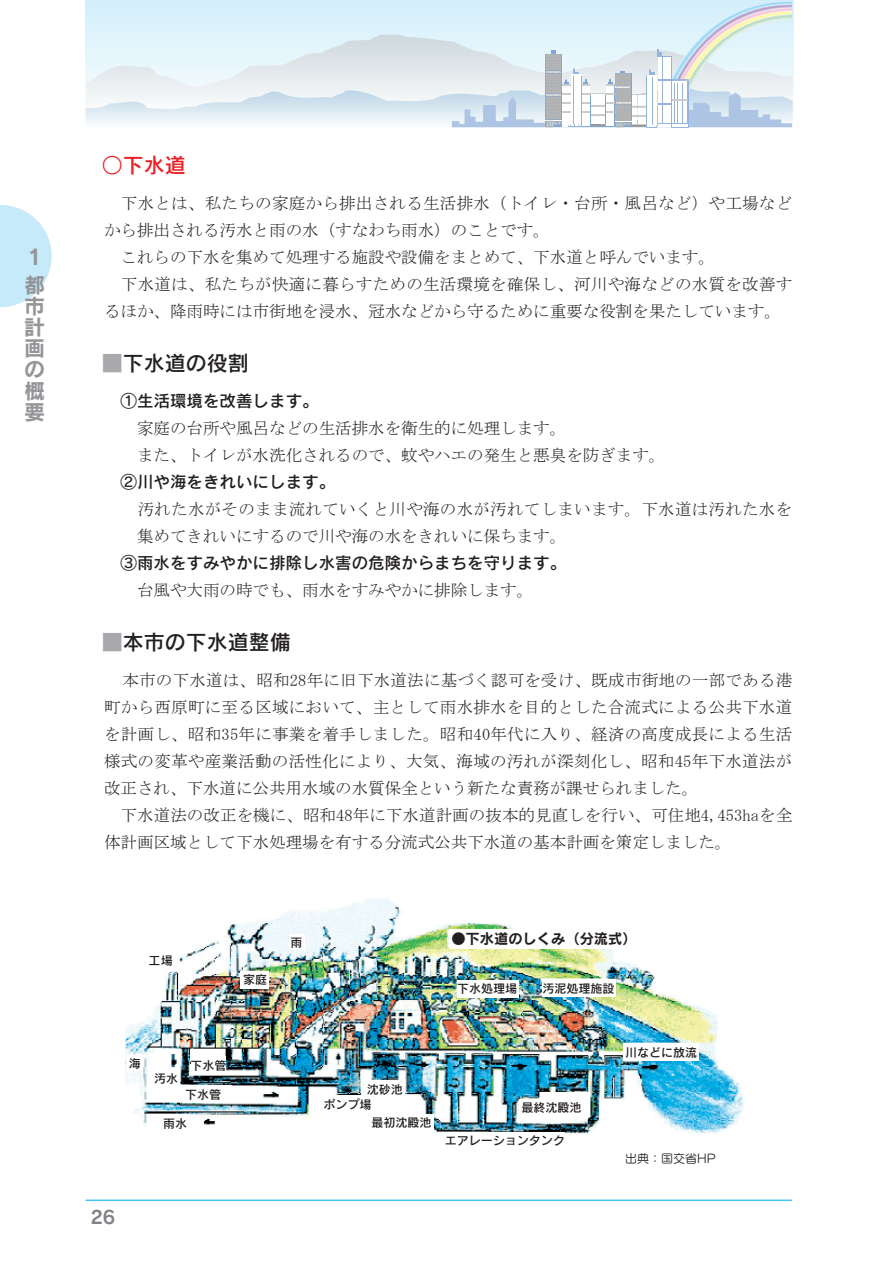
<style>
.page{position:relative;width:896px;height:1265px;background:#fff}
.page>*{position:absolute;margin:0;border:0;box-sizing:border-box;transform-origin:0 0}
.t1{font:21px "Rodin CID DB";color:#231f20}
.t2{font:21px/21px "Rodin CID B";color:#939598}
.t3{font:21px "Rodin CID DB";color:#ee1d23}
.t4{font:18px "Rodin CID B";color:#808285}
.t5{font:16.5px/27px "MS Mincho";color:#231f20}
.t6{font:16.5px "Rodin CID DB";color:#231f20}
.t7{font:14.25px "Rodin CID B";color:#231f20}
.t8{font:12px "Rodin CID DB";color:#231f20}
.t9{font:12px "Seurat CID M";color:#231f20}
.s1{color:#a8a9ad}
</style>
<div class="page">
<div style="left:86px;top:0;width:707px;height:126px;background:#d8f1fb"></div>
<svg style="left:86px;top:35px;width:366px;height:52px"></svg>
<svg style="left:86px;top:87px;width:706px;height:41px;fill:#edf2f5"></svg>
<svg style="left:452px;top:1px;width:340px;height:126px"></svg>
<hr style="left:86px;top:1199px;width:705px;height:2px;background:#40c7f4">
<svg style="left:0;top:205px;width:52px;height:102px"></svg>
<img style="left:126px;top:898px;width:619px;height:236px">
<div style="left:449px;top:929px;width:182px;height:19px;background:#fff"></div>
<div style="left:623px;top:1043px;width:76px;height:17px;background:#fff"></div>
<div style="left:457px;top:980px;width:61px;height:17px;background:#fff"></div>
<div style="left:323px;top:1096px;width:49px;height:17px;background:#fff"></div>
<div style="left:183px;top:1085px;width:48px;height:17px;background:#fff"></div>
<div style="left:191px;top:1056px;width:35px;height:17px;background:#fff"></div>
<div style="left:151px;top:1069px;width:29px;height:17px;background:#fff"></div>
<div style="left:146px;top:951px;width:28px;height:17px;background:#fff"></div>
<div style="left:240px;top:971px;width:29px;height:17px;background:#fff"></div>
<div style="left:160px;top:1114px;width:29px;height:18px;background:#fff"></div>
<div style="left:127px;top:1055px;width:16px;height:15px;background:#fff"></div>
<div style="left:289px;top:934px;width:16px;height:15px;background:#fff"></div>
<div style="left:363px;top:1114px;width:70px;height:17px;background:#fff"></div>
<div style="left:519px;top:1099px;width:70px;height:17px;background:#fff"></div>
<div style="left:364px;top:1080px;width:41px;height:17px;background:#fff"></div>
<div style="left:542px;top:979px;width:73px;height:17px;background:#fff"></div>
<div style="left:444px;top:1132px;width:121px;height:17px;background:#fff"></div>
<p class="t2" style="left:24px;top:241px;width:22px;line-height:28.8px">1都</p>
<p class="t2" style="left:24px;top:295px;width:22px;text-align:justify">市計画の概要</p>
<p class="t3" style="left:102px;top:151px;width:85px">○下水道</p>
<p class="t5" style="left:121px;top:190px;width:673px">下水とは、私たちの家庭から排出される生活排水（トイレ・台所・風呂など）や工場など</p>
<p class="t5" style="left:104px;top:217px;width:447px">から排出される汚水と雨の水（すなわち雨水）のことです。</p>
<p class="t5" style="left:121px;top:244px;width:596px">これらの下水を集めて処理する施設や設備をまとめて、下水道と呼んでいます。</p>
<p class="t5" style="left:121px;top:271px;width:673px">下水道は、私たちが快適に暮らすための生活環境を確保し、河川や海などの水質を改善す</p>
<p class="t5" style="left:104px;top:298px;width:678px">るほか、降雨時には市街地を浸水、冠水などから守るために重要な役割を果たしています。</p>
<p class="t1" style="left:102px;top:349px;width:149px"><span class="s1">■</span>下水道の役割</p>
<p class="t6" style="left:121px;top:390px;width:200px">①生活環境を改善します。</p>
<p class="t5" style="left:137px;top:415px;width:530px">家庭の台所や風呂などの生活排水を衛生的に処理します。<br>また、トイレが水洗化されるので、蚊やハエの発生と悪臭を防ぎます。</p>
<p class="t6" style="left:121px;top:471px;width:216px">②川や海をきれいにします。</p>
<p class="t5" style="left:137px;top:496px;width:656px">汚れた水がそのまま流れていくと川や海の水が汚れてしまいます。下水道は汚れた水を集めてきれいにするので川や海の水をきれいに保ちます。</p>
<p class="t6" style="left:121px;top:552px;width:447px">③雨水をすみやかに排除し水害の危険からまちを守ります。</p>
<p class="t5" style="left:137px;top:577px;width:398px">台風や大雨の時でも、雨水をすみやかに排除します。</p>
<p class="t1" style="left:102px;top:628px;width:191px"><span class="s1">■</span>本市の下水道整備</p>
<p class="t5" style="left:104px;top:667px;width:689px;text-align:justify;text-indent:18px">本市の下水道は、昭和28年に旧下水道法に基づく認可を受け、既成市街地の一部である港町から西原町に至る区域において、主として雨水排水を目的とした合流式による公共下水道を計画し、昭和35年に事業を着手しました。昭和40年代に入り、経済の高度成長による生活様式の変革や産業活動の活性化により、大気、海域の汚れが深刻化し、昭和45年下水道法が改正され、下水道に公共用水域の水質保全という新たな責務が課せられました。</p>
<p class="t5" style="left:104px;top:802px;width:689px;text-indent:17px">下水道法の改正を機に、昭和48年に下水道計画の抜本的見直しを行い、可住地4,453haを全体計画区域として下水処理場を有する分流式公共下水道の基本計画を策定しました。</p>
<p class="t8" style="left:149px;top:952px;width:25px">工場</p>
<p class="t8" style="left:243px;top:972px;width:25px">家庭</p>
<p class="t8" style="left:129px;top:1055px;width:13px">海</p>
<p class="t8" style="left:154px;top:1070px;width:25px">汚水</p>
<p class="t8" style="left:191px;top:1057px;width:37px">下水管</p>
<p class="t8" style="left:185px;top:1086px;width:38px">下水管</p>
<p class="t8" style="left:163px;top:1116px;width:25px">雨水</p>
<p class="t4" style="left:90px;top:1204px;width:26px">26</p>
<p class="t8" style="left:290px;top:934px;width:13px">雨</p>
<p class="t7" style="left:451px;top:929px;width:187px">●下水道のしくみ（分流式）</p>
<p class="t8" style="left:457px;top:981px;width:61px">下水処理場</p>
<p class="t8" style="left:542px;top:980px;width:73px">汚泥処理施設</p>
<p class="t8" style="left:367px;top:1081px;width:37px">沈砂池</p>
<p class="t8" style="left:323px;top:1096px;width:49px">ポンプ場</p>
<p class="t8" style="left:371px;top:1115px;width:62px">最初沈殿池</p>
<p class="t8" style="left:521px;top:1099px;width:61px">最終沈殿池</p>
<p class="t8" style="left:444px;top:1132px;width:121px">エアレーションタンク</p>
<p class="t8" style="left:625px;top:1044px;width:73px">川などに放流</p>
<p class="t9" style="left:625px;top:1150px;width:92px">出典：国交省HP</p>
</div>
